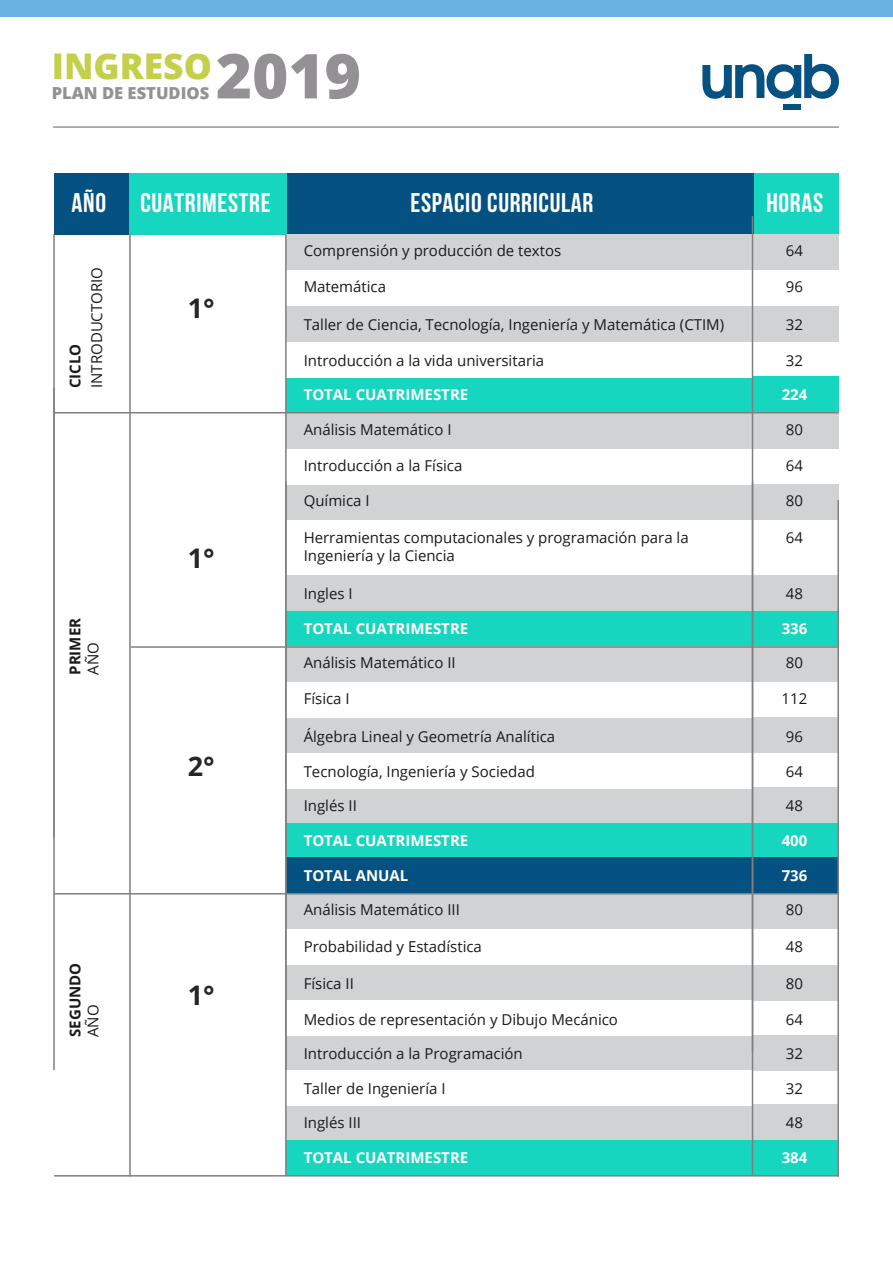
<style>
.page{position:relative;width:893px;height:1263px;background:#fff}
.page>*{position:absolute;margin:0;border:0;box-sizing:border-box;transform-origin:0 0}
.t1{font:800 61.95px "Open Sans";color:#949194}
.t2{font:800 35.4px "Open Sans";color:#c4cf4a}
.t3{font:700 27px "Bebas Neue";letter-spacing:.025em;color:#fff}
.t4{font:700 27px "Open Sans";color:#262626}
.t5{font:800 16.5px "Open Sans";color:#949194}
.t6{font:15px "Open Sans";color:#1a1a1a}
.t7{font:700 15px "Open Sans";color:#fff}
.t8{font:700 15px "Open Sans";color:#1a1a1a}
</style>
<div class="page">
<div style="left:0;top:0;width:893px;height:17px;background:#69b3e3"></div>
<svg style="left:702px;top:54px;width:137px;height:45px"></svg>
<div style="left:783px;top:104px;width:18px;height:6px;background:#055282"></div>
<hr style="left:53px;top:126px;width:786px;height:2px;background:#939598">
<div style="left:54px;top:173px;width:76px;height:61px;background:#055282"></div>
<div style="left:287px;top:173px;width:467px;height:61px;background:#055282"></div>
<div style="left:754px;top:173px;width:85px;height:61px;background:#17d6bf"></div>
<div style="left:129px;top:173px;width:157px;height:61px;background:#17d6bf"></div>
<div style="left:287px;top:234px;width:552px;height:36px;background:#d1d2d4"></div>
<div style="left:287px;top:413px;width:552px;height:36px;background:#d1d2d4"></div>
<div style="left:287px;top:485px;width:552px;height:35px;background:#d1d2d4"></div>
<div style="left:287px;top:646px;width:552px;height:36px;background:#d1d2d4"></div>
<div style="left:287px;top:894px;width:552px;height:35px;background:#d1d2d4"></div>
<div style="left:287px;top:717px;width:552px;height:36px;background:#d1d2d4"></div>
<div style="left:287px;top:965px;width:552px;height:35px;background:#d1d2d4"></div>
<div style="left:287px;top:787px;width:552px;height:36px;background:#d1d2d4"></div>
<div style="left:287px;top:1035px;width:552px;height:35px;background:#d1d2d4"></div>
<div style="left:287px;top:1104px;width:552px;height:36px;background:#d1d2d4"></div>
<div style="left:287px;top:306px;width:552px;height:36px;background:#d1d2d4"></div>
<div style="left:287px;top:376px;width:552px;height:36px;background:#17d6bf"></div>
<div style="left:287px;top:611px;width:552px;height:35px;background:#17d6bf"></div>
<div style="left:287px;top:823px;width:552px;height:36px;background:#17d6bf"></div>
<div style="left:287px;top:1140px;width:552px;height:35px;background:#17d6bf"></div>
<div style="left:287px;top:857px;width:552px;height:36px;background:#055282"></div>
<div style="left:287px;top:682px;width:466px;height:36px;background:#fff"></div>
<div style="left:287px;top:342px;width:466px;height:36px;background:#fff"></div>
<div style="left:287px;top:575px;width:550px;height:36px;background:#d1d2d4"></div>
<div style="left:287px;top:753px;width:466px;height:36px;background:#fff"></div>
<div style="left:287px;top:1000px;width:466px;height:36px;background:#fff"></div>
<div style="left:287px;top:1070px;width:466px;height:36px;background:#fff"></div>
<hr style="left:129px;top:234px;width:2px;height:942px;background:#808080">
<hr style="left:53px;top:234px;width:2px;height:603px;background:#808080">
<hr style="left:53px;top:387px;width:2px;height:683px;background:#808080">
<hr style="left:285px;top:234px;width:2px;height:836px;background:#808080">
<hr style="left:285px;top:482px;width:2px;height:693px;background:#808080">
<hr style="left:54px;top:412px;width:785px;height:1px;background:#808080">
<hr style="left:131px;top:646px;width:708px;height:2px;background:#808080">
<hr style="left:54px;top:893px;width:785px;height:1px;background:#808080">
<hr style="left:54px;top:1175px;width:785px;height:1px;background:#808080">
<hr style="left:752px;top:216px;width:1px;height:836px;background:#808080">
<hr style="left:752px;top:482px;width:1px;height:693px;background:#808080">
<hr style="left:837px;top:500px;width:2px;height:676px;background:#808080">
<h2 class="t2" style="left:52px;top:39px;width:162px">INGRESO</h2>
<p class="t5" style="left:52px;top:80px;width:159px">PLAN DE ESTUDIOS</p>
<h1 class="t1" style="left:216px;top:29px;width:147px">2019</h1>
<p class="t3" style="left:71px;top:187px;width:36px">AÑO</p>
<p class="t3" style="left:140px;top:187px;width:132px">CUATRIMESTRE</p>
<p class="t3" style="left:410px;top:187px;width:185px">ESPACIO CURRICULAR</p>
<p class="t3" style="left:766px;top:187px;width:58px">HORAS</p>
<p class="t8" style="left:65px;top:388px;width:46px;rotate:-90deg">CICLO</p>
<p class="t6" style="left:87px;top:388px;width:123px;rotate:-90deg">INTRODUCTORIO</p>
<p class="t8" style="left:65px;top:675px;width:58px;rotate:-90deg">PRIMER</p>
<p class="t6" style="left:83px;top:675px;width:34px;rotate:-90deg">AÑO</p>
<p class="t8" style="left:65px;top:1037px;width:76px;rotate:-90deg">SEGUNDO</p>
<p class="t6" style="left:83px;top:1037px;width:34px;rotate:-90deg">AÑO</p>
<p class="t4" style="left:188px;top:289px;width:28px">1°</p>
<p class="t4" style="left:188px;top:539px;width:28px">1°</p>
<p class="t4" style="left:188px;top:747px;width:28px">2°</p>
<p class="t4" style="left:188px;top:976px;width:28px">1°</p>
<p class="t6" style="left:304px;top:240px;width:259px">Comprensión y producción de textos</p>
<p class="t6" style="left:786px;top:240px;width:19px">64</p>
<p class="t6" style="left:304px;top:277px;width:84px">Matemática</p>
<p class="t6" style="left:786px;top:277px;width:19px">96</p>
<p class="t6" style="left:304px;top:314px;width:422px">Taller de Ciencia, Tecnología, Ingeniería y Matemática (CTIM)</p>
<p class="t6" style="left:786px;top:314px;width:19px">32</p>
<p class="t6" style="left:304px;top:350px;width:242px">Introducción a la vida universitaria</p>
<p class="t6" style="left:786px;top:350px;width:19px">32</p>
<p class="t7" style="left:304px;top:384px;width:166px">TOTAL CUATRIMESTRE</p>
<p class="t7" style="left:782px;top:384px;width:27px">224</p>
<p class="t6" style="left:304px;top:419px;width:149px">Análisis Matemático I</p>
<p class="t6" style="left:786px;top:419px;width:19px">80</p>
<p class="t6" style="left:304px;top:455px;width:160px">Introducción a la Física</p>
<p class="t6" style="left:786px;top:455px;width:19px">64</p>
<p class="t6" style="left:304px;top:490px;width:67px">Química I</p>
<p class="t6" style="left:786px;top:490px;width:19px">80</p>
<p class="t6" style="left:304px;top:528px;width:387px">Herramientas computacionales y programación para la</p>
<p class="t6" style="left:304px;top:546px;width:153px">Ingeniería y la Ciencia</p>
<p class="t6" style="left:786px;top:528px;width:19px">64</p>
<p class="t6" style="left:304px;top:583px;width:51px">Ingles I</p>
<p class="t6" style="left:786px;top:583px;width:19px">48</p>
<p class="t7" style="left:304px;top:618px;width:166px">TOTAL CUATRIMESTRE</p>
<p class="t7" style="left:782px;top:618px;width:27px">336</p>
<p class="t6" style="left:304px;top:652px;width:154px">Análisis Matemático II</p>
<p class="t6" style="left:786px;top:652px;width:19px">80</p>
<p class="t6" style="left:304px;top:688px;width:48px">Física I</p>
<p class="t6" style="left:782px;top:688px;width:27px">112</p>
<p class="t6" style="left:304px;top:726px;width:253px">Álgebra Lineal y Geometría Analítica</p>
<p class="t6" style="left:786px;top:726px;width:19px">96</p>
<p class="t6" style="left:304px;top:761px;width:233px">Tecnología, Ingeniería y Sociedad</p>
<p class="t6" style="left:786px;top:761px;width:19px">64</p>
<p class="t6" style="left:304px;top:796px;width:55px">Inglés II</p>
<p class="t6" style="left:786px;top:796px;width:19px">48</p>
<p class="t7" style="left:304px;top:830px;width:166px">TOTAL CUATRIMESTRE</p>
<p class="t7" style="left:782px;top:830px;width:27px">400</p>
<p class="t7" style="left:304px;top:864px;width:106px">TOTAL ANUAL</p>
<p class="t7" style="left:782px;top:864px;width:27px">736</p>
<p class="t6" style="left:304px;top:899px;width:158px">Análisis Matemático III</p>
<p class="t6" style="left:786px;top:899px;width:19px">80</p>
<p class="t6" style="left:304px;top:936px;width:180px">Probabilidad y Estadística</p>
<p class="t6" style="left:786px;top:936px;width:19px">48</p>
<p class="t6" style="left:304px;top:973px;width:52px">Física II</p>
<p class="t6" style="left:786px;top:973px;width:19px">80</p>
<p class="t6" style="left:304px;top:1009px;width:316px">Medios de representación y Dibujo Mecánico</p>
<p class="t6" style="left:786px;top:1009px;width:19px">64</p>
<p class="t6" style="left:304px;top:1043px;width:221px">Introducción a la Programación</p>
<p class="t6" style="left:786px;top:1043px;width:19px">32</p>
<p class="t6" style="left:304px;top:1078px;width:143px">Taller de Ingeniería I</p>
<p class="t6" style="left:786px;top:1078px;width:19px">32</p>
<p class="t6" style="left:304px;top:1112px;width:59px">Inglés III</p>
<p class="t6" style="left:786px;top:1112px;width:19px">48</p>
<p class="t7" style="left:304px;top:1147px;width:166px">TOTAL CUATRIMESTRE</p>
<p class="t7" style="left:782px;top:1147px;width:27px">384</p>
</div>
